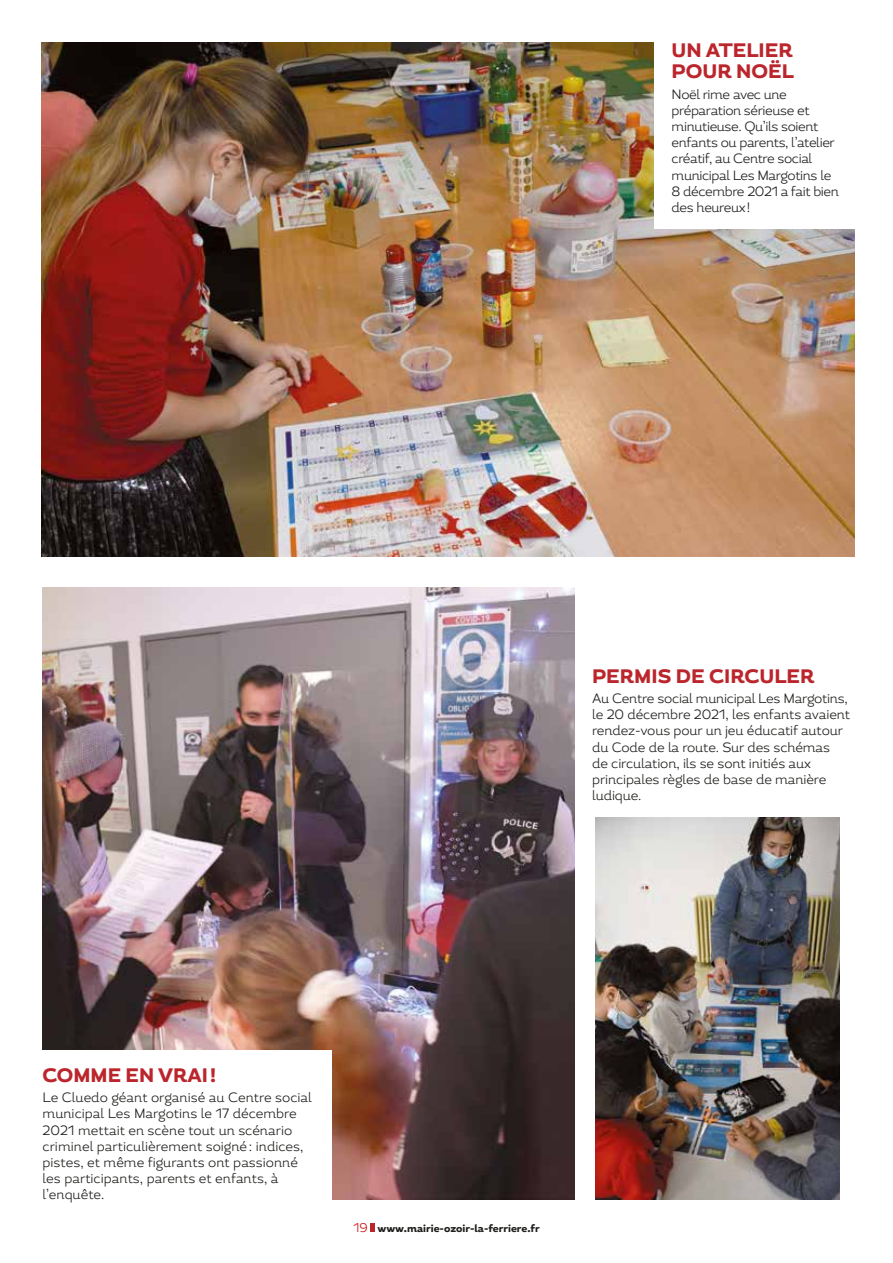
<style>
.page{position:relative;width:893px;height:1263px;background:#fff}
.page>*{position:absolute;margin:0;border:0;box-sizing:border-box;transform-origin:0 0}
.t1{font:800 19.5px/21px "Magallanes";color:#bb252c}
.t2{font:300 13.5px/16.2px "Magallanes";letter-spacing:-.01em;color:#1d1d1b}
.t3{font:300 13.5px/16.2px "Magallanes";letter-spacing:-.03em;color:#1d1d1b}
.t4{font:800 10.5px "Magallanes";color:#1d1d1b}
.s1{font-weight:300;font-size:12.75px;color:#cd1719}
</style>
<div class="page">
<img style="left:42px;top:42px;width:813px;height:514px">
<div style="left:655px;top:26px;width:213px;height:203px;background:#fff"></div>
<img style="left:43px;top:587px;width:531px;height:612px">
<div style="left:26px;top:1050px;width:306px;height:166px;background:#fff"></div>
<img style="left:595px;top:817px;width:245px;height:382px">
<div style="left:370px;top:1223px;width:5px;height:9px;background:#bb252c"></div>
<h1 class="t1" style="left:672px;top:41px;width:124px">UN ATELIER<br>POUR NOËL</h1>
<p class="t3" style="left:672px;top:86px;width:169px">Noël rime avec une préparation sérieuse et minutieuse. Qu’ils soient enfants ou parents, l’atelier créatif, au Centre social municipal Les Margotins le<br>8 décembre 2021 a fait bien des heureux!</p>
<h1 class="t1" style="left:592px;top:666px;width:224px">PERMIS DE CIRCULER</h1>
<p class="t2" style="left:592px;top:690px;width:259px">Au Centre social municipal Les Margotins, le 20 décembre 2021, les enfants avaient rendez-vous pour un jeu éducatif autour du Code de la route. Sur des schémas<br>de circulation, ils se sont initiés aux principales règles de base de manière ludique.</p>
<h1 class="t1" style="left:43px;top:1065px;width:175px">COMME EN VRAI!</h1>
<p class="t2" style="left:43px;top:1089px;width:271px">Le Cluedo géant organisé au Centre social municipal Les Margotins le 17 décembre 2021 mettait en scène tout un scénario criminel particulièrement soigné: indices, pistes, et même figurants ont passionné les participants, parents et enfants, à l’enquête.</p>
<p class="t4" style="left:353px;top:1222px;width:188px"><span class="s1">19</span> www.mairie-ozoir-la-ferriere.fr</p>
</div>
